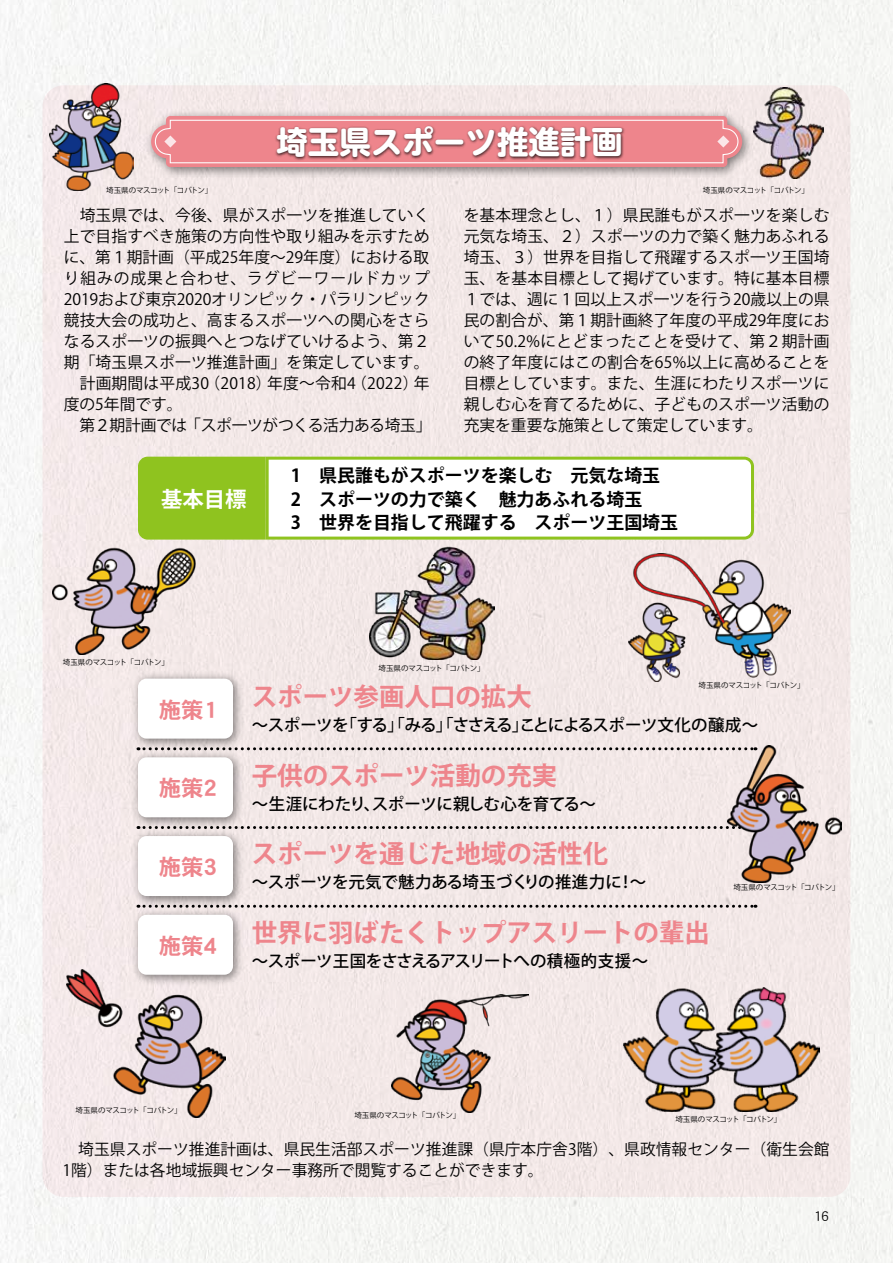
<style>
.page{position:relative;width:893px;height:1263px;background:#f6f6f4}
.page>*{position:absolute;margin:0;border:0;box-sizing:border-box;transform-origin:0 0}
.t1{font:700 31.5px "UD Shin M Go Pr 6";color:#fff}
.t2{font:700 25.5px "Koz Go Pro";color:#ee858c}
.t3{font:22.5px "DFHS Gothic W7 MP RKSJ H";color:#ee858c}
.t4{font:700 21.3px "Koz Go Pro";color:#fff}
.t5{font:700 18px/24px "Koz Go Pro";color:#000}
.t6{font:500 16.5px "Koz Go Pro";letter-spacing:-.03em;color:#000}
.t7{font:500 16.5px "Koz Go Pro";letter-spacing:-.01em;color:#000}
.t8{font:15.75px/21px "Koz Go Pro";letter-spacing:.01em;color:#000}
.t9{font:13.5px "DFHS Gothic W3 MP RKSJ H";color:#000}
.t10{font:7.5px "Koz Go Pr 6 N";letter-spacing:-.06em;color:#000}
</style>
<div class="page">
<div style="left:43px;top:85px;width:807px;height:1112px;background:#f3e8e7;border-radius:21px"></div>
<svg style="left:138px;top:457px;width:616px;height:83px;background:#e1eec3"></svg>
<img style="left:132px;top:671px;width:112px;height:76px">
<div style="left:138px;top:679px;width:95px;height:60px;background:#fff;border-radius:9px"></div>
<img style="left:145px;top:107px;width:608px;height:75px">
<svg style="left:151px;top:116px;width:591px;height:51px;background:#ed9197"></svg>
<img style="left:272px;top:123px;width:355px;height:47px">
<img style="left:628px;top:554px;width:163px;height:127px">
<img style="left:391px;top:994px;width:138px;height:118px">
<img style="left:370px;top:540px;width:124px;height:119px">
<img style="left:50px;top:84px;width:83px;height:106px">
<img style="left:52px;top:547px;width:144px;height:107px">
<img style="left:67px;top:969px;width:159px;height:149px">
<img style="left:753px;top:87px;width:71px;height:92px">
<img style="left:623px;top:987px;width:196px;height:124px">
<svg style="left:248px;top:747px;width:479px;height:3px"></svg>
<img style="left:129px;top:747px;width:119px;height:78px">
<div style="left:138px;top:757px;width:95px;height:60px;background:#fff;border-radius:9px"></div>
<svg style="left:248px;top:826px;width:479px;height:3px"></svg>
<img style="left:127px;top:825px;width:121px;height:79px">
<div style="left:138px;top:836px;width:95px;height:60px;background:#fff;border-radius:9px"></div>
<svg style="left:248px;top:905px;width:508px;height:3px"></svg>
<img style="left:127px;top:904px;width:121px;height:86px">
<div style="left:138px;top:915px;width:95px;height:60px;background:#fff;border-radius:9px"></div>
<img style="left:727px;top:746px;width:114px;height:136px">
<p class="t10" style="left:106px;top:186px;width:108px">埼玉県のマスコット「コバトン」</p>
<h1 class="t1" style="left:276px;top:114px;width:348px">埼玉県スポーツ推進計画</h1>
<p class="t10" style="left:703px;top:186px;width:108px">埼玉県のマスコット「コバトン」</p>
<p class="t8" style="left:64px;top:205px;width:369px">　埼玉県では、今後、県がスポ一ツを推進していく上で目指すべき施策の方向性や取り組みを示すために、第１期計画（平成25年度～29年度）における取り組みの成果と合わせ、ラグビーワールドカップ<br>2019および東京2020オリンピック・パラリンピック競技大会の成功と、高まるスポ一ツヘの関心をさらなるスポ一ツの振興へとつなげていけるよう、第２期「埼玉県スポ一ツ推進計画」を策定しています。　計画期間は平成30（2018）年度～令和4（2022）年度の5年間です。<br>　第２期計画では「スポ一ツがつくる活力ある埼玉」</p>
<p class="t8" style="left:464px;top:205px;width:367px;text-align:justify">を基本理念とし、１）県民誰もがスポ一ツを楽しむ元気な埼玉、２）スポ一ツの力で築く魅力あふれる埼玉、３）世界を目指して飛躍するスポ一ツ王国埼玉、を基本目標として掲げています。特に基本目標１では、週に１回以上スポ一ツを行う20歳以上の県民の割合が、第１期計画終了年度の平成29年度において50.2%にとどまったことを受けて、第２期計画の終了年度にはこの割合を65%以上に高めることを目標としています。また、生涯にわたりスポ一ツに親しむ心を育てるために、子どものスポ一ツ活動の充実を重要な施策として策定しています。</p>
<h3 class="t4" style="left:161px;top:485px;width:87px">基本目標</h3>
<p class="t5" style="left:291px;top:464px;width:389px">1　県民誰もがスポーツを楽しむ　元気な埼玉<br>2　スポーツの力で築く　魅力あふれる埼玉<br>3　世界を目指して飛躍する　スポーツ王国埼玉</p>
<p class="t10" style="left:63px;top:658px;width:108px">埼玉県のマスコット「コバトン」</p>
<p class="t10" style="left:379px;top:664px;width:108px">埼玉県のマスコット「コバトン」</p>
<h3 class="t3" style="left:159px;top:698px;width:59px">施策1</h3>
<h3 class="t3" style="left:159px;top:777px;width:59px">施策2</h3>
<h3 class="t3" style="left:159px;top:856px;width:59px">施策3</h3>
<h3 class="t3" style="left:159px;top:934px;width:59px">施策4</h3>
<p class="t10" style="left:699px;top:681px;width:108px">埼玉県のマスコット「コバトン」</p>
<h2 class="t2" style="left:252px;top:680px;width:281px">スポーツ参画人口の拡大</h2>
<p class="t6" style="left:252px;top:714px;width:508px">～スポーツを「する」「みる」「ささえる」ことによるスポーツ文化の醸成～</p>
<h2 class="t2" style="left:252px;top:759px;width:307px">子供のスポーツ活動の充実</h2>
<p class="t6" style="left:252px;top:793px;width:346px">～生涯にわたり、スポーツに親しむ心を育てる～</p>
<h2 class="t2" style="left:252px;top:838px;width:358px">スポーツを通じた地域の活性化</h2>
<p class="t7" style="left:252px;top:871px;width:396px">～スポーツを元気で魅力ある埼玉づくりの推進力に！～</p>
<h2 class="t2" style="left:252px;top:916px;width:460px">世界に羽ばたくトップアスリートの輩出</h2>
<p class="t6" style="left:252px;top:950px;width:398px">～スポーツ王国をささえるアスリートへの積極的支援～</p>
<p class="t10" style="left:733px;top:883px;width:108px">埼玉県のマスコット「コバトン」</p>
<p class="t10" style="left:76px;top:1106px;width:108px">埼玉県のマスコット「コバトン」</p>
<p class="t10" style="left:354px;top:1111px;width:108px">埼玉県のマスコット「コバトン」</p>
<p class="t10" style="left:675px;top:1115px;width:108px">埼玉県のマスコット「コバトン」</p>
<p class="t8" style="left:62px;top:1139px;width:769px">　埼玉県スポーツ推進計画は、県民生活部スポーツ推進課（県庁本庁舎3階）、県政情報センター（衛生会館<br>1階）または各地域振興センター事務所で閲覧することができます。</p>
<p class="t9" style="left:814px;top:1209px;width:16px">16</p>
</div>
